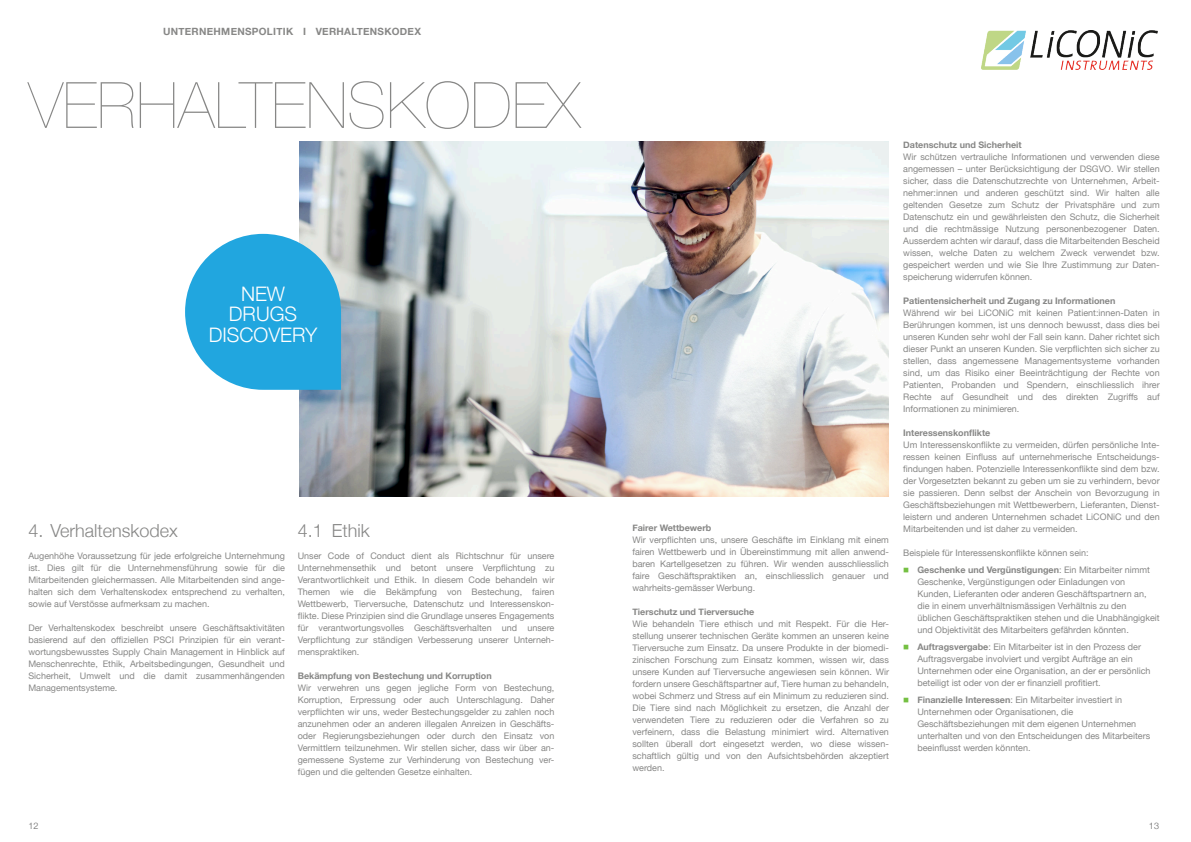
<style>
.page{position:relative;width:1191px;height:842px;background:#fff}
.page>*{position:absolute;margin:0;border:0;box-sizing:border-box;transform-origin:0 0}
.t1{font:200 64px "Helvetica Neue";color:#878786}
.t2{font:300 20px/20.6px "Helvetica Neue";color:#fff;text-align:center}
.t3{font:300 18px "Helvetica Neue";color:#878786}
.t4{font:700 10px "Helvetica Neue";letter-spacing:.03em;color:#878786}
.t5{font:9px/12px "Helvetica Neue";color:#878786;text-align:justify}
.t6{font:700 9px "Helvetica Neue";color:#878786}
.t7{font:300 9px "Helvetica Neue";color:#666}
.s1{color:#75c043}
.s2{font-weight:700}
</style>
<div class="page">
<img style="left:981px;top:30px;width:176px;height:39px">
<img style="left:299px;top:142px;width:590px;height:354px">
<svg style="left:185px;top:234px;width:156px;height:156px;background:#45b3e2"></svg>
<p class="t4" style="left:163px;top:26px;width:259px">UNTERNEHMENSPOLITIK I VERHALTENSKODEX</p>
<h1 class="t1" style="left:28px;top:68px;width:553px">VERHALTENSKODEX</h1>
<h2 class="t2" style="left:209px;top:283px;width:110px">NEW<br>DRUGS<br>DISCOVERY</h2>
<h3 class="t3" style="left:28px;top:520px;width:151px">4. Verhaltenskodex</h3>
<h3 class="t3" style="left:298px;top:520px;width:74px">4.1 Ethik</h3>
<p class="t5" style="left:28px;top:550px;width:258px">Augenhöhe Voraussetzung für jede erfolgreiche Unternehmung ist. Dies gilt für die Unternehmensführung sowie für die Mitarbeitenden gleichermassen. Alle Mitarbeitenden sind ange&shy;halten sich dem Verhaltenskodex entsprechend zu verhalten, sowie auf Verstösse aufmerksam zu machen.</p>
<p class="t5" style="left:28px;top:622px;width:258px">Der Verhaltenskodex beschreibt unsere Geschäftsaktivitäten basierend auf den offiziellen PSCI Prinzipien für ein verant&shy;wortungsbewusstes Supply Chain Management in Hinblick auf Menschenrechte, Ethik, Arbeitsbedingungen, Gesundheit und Sicherheit, Umwelt und die damit zusammenhängenden Managementsysteme.</p>
<p class="t5" style="left:298px;top:550px;width:258px">Unser Code of Conduct dient als Richtschnur für unsere Unternehmensethik und betont unsere Verpflichtung zu Verantwortlichkeit und Ethik. In diesem Code behandeln wir Themen wie die Bekämpfung von Bestechung, fairen Wettbewerb, Tierversuche, Datenschutz und Interessenskon&shy;flikte. Diese Prinzipien sind die Grundlage unseres Engagements für verantwortungsvolles Geschäftsverhalten und unsere Verpflichtung zur ständigen Verbesserung unserer Unterneh&shy;menspraktiken.</p>
<p class="t6" style="left:298px;top:670px;width:195px">Bekämpfung von Bestechung und Korruption</p>
<p class="t5" style="left:298px;top:682px;width:258px">Wir verwehren uns gegen jegliche Form von Bestechung, Korruption, Erpressung oder auch Unterschlagung. Daher verpflichten wir uns, weder Bestechungsgelder zu zahlen noch anzunehmen oder an anderen illegalen Anreizen in Geschäfts&shy;oder Regierungsbeziehungen oder durch den Einsatz von Vermittlern teilzunehmen. Wir stellen sicher, dass wir über an&shy;gemessene Systeme zur Verhinderung von Bestechung ver&shy;fügen und die geltenden Gesetze einhalten.</p>
<p class="t6" style="left:632px;top:522px;width:80px">Fairer Wettbewerb</p>
<p class="t5" style="left:632px;top:534px;width:258px">Wir verpflichten uns, unsere Geschäfte im Einklang mit einem fairen Wettbewerb und in Übereinstimmung mit allen anwend&shy;baren Kartellgesetzen zu führen. Wir wenden ausschliesslich faire Geschäftspraktiken an, einschliesslich genauer und wahrheits-gemässer Werbung.</p>
<p class="t6" style="left:632px;top:606px;width:123px">Tierschutz und Tierversuche</p>
<p class="t5" style="left:632px;top:618px;width:258px">Wie behandeln Tiere ethisch und mit Respekt. Für die Her&shy;stellung unserer technischen Geräte kommen an unseren keine Tierversuche zum Einsatz. Da unsere Produkte in der biomedi&shy;zinischen Forschung zum Einsatz kommen, wissen wir, dass unsere Kunden auf Tierversuche angewiesen sein können. Wir fordern unsere Geschäftspartner auf, Tiere human zu behandeln, wobei Schmerz und Stress auf ein Minimum zu reduzieren sind.<br>Die Tiere sind nach Möglichkeit zu ersetzen, die Anzahl der verwendeten Tiere zu reduzieren oder die Verfahren so zu verfeinern, dass die Belastung minimiert wird. Alternativen sollten überall dort eingesetzt werden, wo diese wissen&shy;schaftlich gültig und von den Aufsichtsbehörden akzeptiert werden.</p>
<p class="t6" style="left:903px;top:139px;width:120px">Datenschutz und Sicherheit</p>
<p class="t5" style="left:903px;top:151px;width:258px">Wir schützen vertrauliche Informationen und verwenden diese angemessen – unter Berücksichtigung der DSGVO. Wir stellen sicher, dass die Datenschutzrechte von Unternehmen, Arbeit&shy;nehmer:innen und anderen geschützt sind. Wir halten alle geltenden Gesetze zum Schutz der Privatsphäre und zum Datenschutz ein und gewährleisten den Schutz, die Sicherheit und die rechtmässige Nutzung personenbezogener Daten.<br>Ausserdem achten wir darauf, dass die Mitarbeitenden Bescheid wissen, welche Daten zu welchem Zweck verwendet bzw. gespeichert werden und wie Sie Ihre Zustimmung zur Daten&shy;speicherung widerrufen können.</p>
<p class="t6" style="left:903px;top:295px;width:214px">Patientensicherheit und Zugang zu Informationen</p>
<p class="t5" style="left:903px;top:307px;width:258px">Während wir bei LiCONiC mit keinen Patient:innen-Daten in Berührungen kommen, ist uns dennoch bewusst, dass dies bei unseren Kunden sehr wohl der Fall sein kann. Daher richtet sich dieser Punkt an unseren Kunden. Sie verpflichten sich sicher zu stellen, dass angemessene Managementsysteme vorhanden sind, um das Risiko einer Beeinträchtigung der Rechte von Patienten, Probanden und Spendern, einschliesslich ihrer Rechte auf Gesundheit und des direkten Zugriffs auf Informationen zu minimieren.</p>
<p class="t6" style="left:903px;top:427px;width:89px">Interessenskonflikte</p>
<p class="t5" style="left:903px;top:439px;width:258px">Um Interessenskonflikte zu vermeiden, dürfen persönliche Inte&shy;ressen keinen Einfluss auf unternehmerische Entscheidungs&shy;findungen haben. Potenzielle Interessenkonflikte sind dem bzw. der Vorgesetzten bekannt zu geben um sie zu verhindern, bevor sie passieren. Denn selbst der Anschein von Bevorzugung in Geschäftsbeziehungen mit Wettbewerbern, Lieferanten, Dienst&shy;leistern und anderen Unternehmen schadet LiCONiC und den Mitarbeitenden und ist daher zu vermeiden.</p>
<p class="t5" style="left:903px;top:547px;width:187px">Beispiele für Interessenskonflikte können sein:</p>
<p class="t5" style="left:917px;top:564px;width:244px;text-align:left;text-indent:-14px"><span class="s1">■</span> <span class="s2">Geschenke und Vergünstigungen</span>: Ein Mitarbeiter nimmt Geschenke, Vergünstigungen oder Einladungen von Kunden, Lieferanten oder anderen Geschäftspartnern an, die in einem unverhältnismässigen Verhältnis zu den üblichen Geschäftspraktiken stehen und die Unabhängigkeit und Objektivität des Mitarbeiters gefährden könnten.</p>
<p class="t5" style="left:917px;top:641px;width:235px;text-align:left;text-indent:-14px"><span class="s1">■</span> <span class="s2">Auftragsvergabe</span>: Ein Mitarbeiter ist in den Prozess der Auftragsvergabe involviert und vergibt Aufträge an ein Unternehmen oder eine Organisation, an der er persönlich beteiligt ist oder von der er finanziell profitiert.</p>
<p class="t5" style="left:917px;top:694px;width:234px;text-align:left;text-indent:-14px"><span class="s1">■</span> <span class="s2">Finanzielle Interessen</span>: Ein Mitarbeiter investiert in Unternehmen oder Organisationen, die Geschäftsbeziehungen mit dem eigenen Unternehmen unterhalten und von den Entscheidungen des Mitarbeiters beeinflusst werden könnten.</p>
<p class="t7" style="left:28px;top:820px;width:12px">12</p>
<p class="t7" style="left:1148px;top:820px;width:12px">13</p>
</div>
